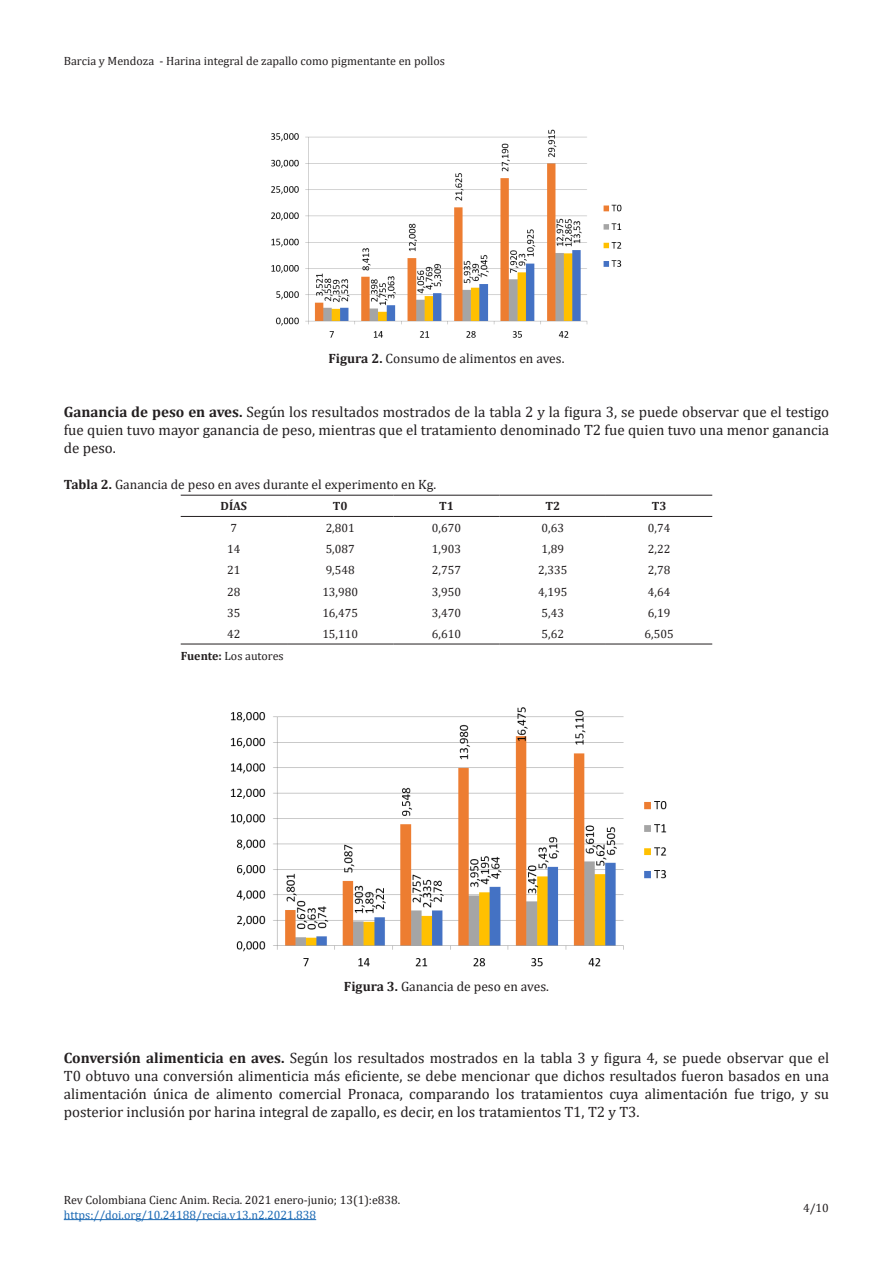
<style>
.page{position:relative;width:893px;height:1263px;background:#fff}
.page>*{position:absolute;margin:0;border:0;box-sizing:border-box;transform-origin:0 0}
.t1{font:15px/18px "Cambria";color:#231f20;text-align:justify}
.t2{font:13.5px "Cambria";color:#231f20}
.t3{font:12px "Cambria";color:#231f20}
.t4{font:12px "Cambria";color:#1b69b4}
.t5{font:700 12px "Cambria";color:#231f20}
.s1{font-weight:700}
</style>
<div class="page">
<hr style="left:64px;top:1219px;width:252px;height:1px;background:#1b69b4">
<img style="left:271px;top:129px;width:351px;height:209px">
<hr style="left:181px;top:495px;width:106px;height:1px;background:#231f20">
<hr style="left:287px;top:495px;width:106px;height:1px;background:#231f20">
<hr style="left:393px;top:495px;width:107px;height:1px;background:#231f20">
<hr style="left:500px;top:495px;width:106px;height:1px;background:#231f20">
<hr style="left:606px;top:495px;width:106px;height:1px;background:#231f20">
<hr style="left:181px;top:516px;width:106px;height:1px;background:#231f20">
<hr style="left:287px;top:516px;width:106px;height:1px;background:#231f20">
<hr style="left:393px;top:516px;width:107px;height:1px;background:#231f20">
<hr style="left:500px;top:516px;width:106px;height:1px;background:#231f20">
<hr style="left:606px;top:516px;width:106px;height:1px;background:#231f20">
<hr style="left:181px;top:644px;width:106px;height:1px;background:#231f20">
<hr style="left:287px;top:644px;width:106px;height:1px;background:#231f20">
<hr style="left:393px;top:644px;width:107px;height:1px;background:#231f20">
<hr style="left:500px;top:644px;width:106px;height:1px;background:#231f20">
<hr style="left:606px;top:644px;width:106px;height:1px;background:#231f20">
<img style="left:230px;top:707px;width:437px;height:260px">
<p class="t3" style="left:64px;top:53px;width:383px">Barcia y Mendoza - Harina integral de zapallo como pigmentante en pollos</p>
<p class="t2" style="left:329px;top:350px;width:237px"><span class="s1">Figura 2.</span> Consumo de alimentos en aves.</p>
<p class="t1" style="left:64px;top:403px;width:767px"><span class="s1">Ganancia de peso en aves.</span> Según los resultados mostrados de la tabla 2 y la figura 3, se puede observar que el testigo fue quien tuvo mayor ganancia de peso, mientras que el tratamiento denominado T2 fue quien tuvo una menor ganancia de peso.</p>
<p class="t2" style="left:64px;top:476px;width:374px"><span class="s1">Tabla 2.</span> Ganancia de peso en aves durante el experimento en Kg.</p>
<p class="t5" style="left:221px;top:498px;width:28px">DÍAS</p>
<p class="t5" style="left:333px;top:498px;width:16px">T0</p>
<p class="t5" style="left:439px;top:498px;width:16px">T1</p>
<p class="t5" style="left:545px;top:498px;width:16px">T2</p>
<p class="t5" style="left:652px;top:498px;width:16px">T3</p>
<p class="t3" style="left:231px;top:521px;width:8px">7</p>
<p class="t3" style="left:326px;top:521px;width:31px">2,801</p>
<p class="t3" style="left:432px;top:521px;width:31px">0,670</p>
<p class="t3" style="left:542px;top:521px;width:24px">0,63</p>
<p class="t3" style="left:648px;top:521px;width:24px">0,74</p>
<p class="t3" style="left:227px;top:542px;width:15px">14</p>
<p class="t3" style="left:326px;top:542px;width:31px">5,087</p>
<p class="t3" style="left:432px;top:542px;width:31px">1,903</p>
<p class="t3" style="left:542px;top:542px;width:24px">1,89</p>
<p class="t3" style="left:648px;top:542px;width:24px">2,22</p>
<p class="t3" style="left:227px;top:563px;width:15px">21</p>
<p class="t3" style="left:326px;top:563px;width:31px">9,548</p>
<p class="t3" style="left:432px;top:563px;width:31px">2,757</p>
<p class="t3" style="left:538px;top:563px;width:31px">2,335</p>
<p class="t3" style="left:648px;top:563px;width:24px">2,78</p>
<p class="t3" style="left:227px;top:584px;width:15px">28</p>
<p class="t3" style="left:322px;top:584px;width:37px">13,980</p>
<p class="t3" style="left:432px;top:584px;width:31px">3,950</p>
<p class="t3" style="left:538px;top:584px;width:31px">4,195</p>
<p class="t3" style="left:648px;top:584px;width:24px">4,64</p>
<p class="t3" style="left:227px;top:606px;width:15px">35</p>
<p class="t3" style="left:322px;top:606px;width:37px">16,475</p>
<p class="t3" style="left:432px;top:606px;width:31px">3,470</p>
<p class="t3" style="left:542px;top:606px;width:24px">5,43</p>
<p class="t3" style="left:648px;top:606px;width:24px">6,19</p>
<p class="t3" style="left:227px;top:627px;width:15px">42</p>
<p class="t3" style="left:322px;top:627px;width:37px">15,110</p>
<p class="t3" style="left:432px;top:627px;width:31px">6,610</p>
<p class="t3" style="left:542px;top:627px;width:24px">5,62</p>
<p class="t3" style="left:645px;top:627px;width:31px">6,505</p>
<p class="t3" style="left:181px;top:648px;width:105px"><span class="s1">Fuente:</span> Los autores</p>
<p class="t2" style="left:344px;top:979px;width:207px"><span class="s1">Figura 3.</span> Ganancia de peso en aves.</p>
<p class="t1" style="left:64px;top:1049px;width:767px"><span class="s1">Conversión alimenticia en aves.</span> Según los resultados mostrados en la tabla 3 y figura 4, se puede observar que el T0 obtuvo una conversión alimenticia más eficiente, se debe mencionar que dichos resultados fueron basados en una alimentación única de alimento comercial Pronaca, comparando los tratamientos cuya alimentación fue trigo, y su posterior inclusión por harina integral de zapallo, es decir, en los tratamientos T1, T2 y T3.</p>
<p class="t3" style="left:64px;top:1193px;width:338px">Rev Colombiana Cienc Anim. Recia. 2021 enero-junio; 13(1):e838.</p>
<p class="t4" style="left:64px;top:1208px;width:254px">https://doi.org/10.24188/recia.v13.n2.2021.838</p>
<p class="t3" style="left:803px;top:1200px;width:27px">4/10</p>
</div>
